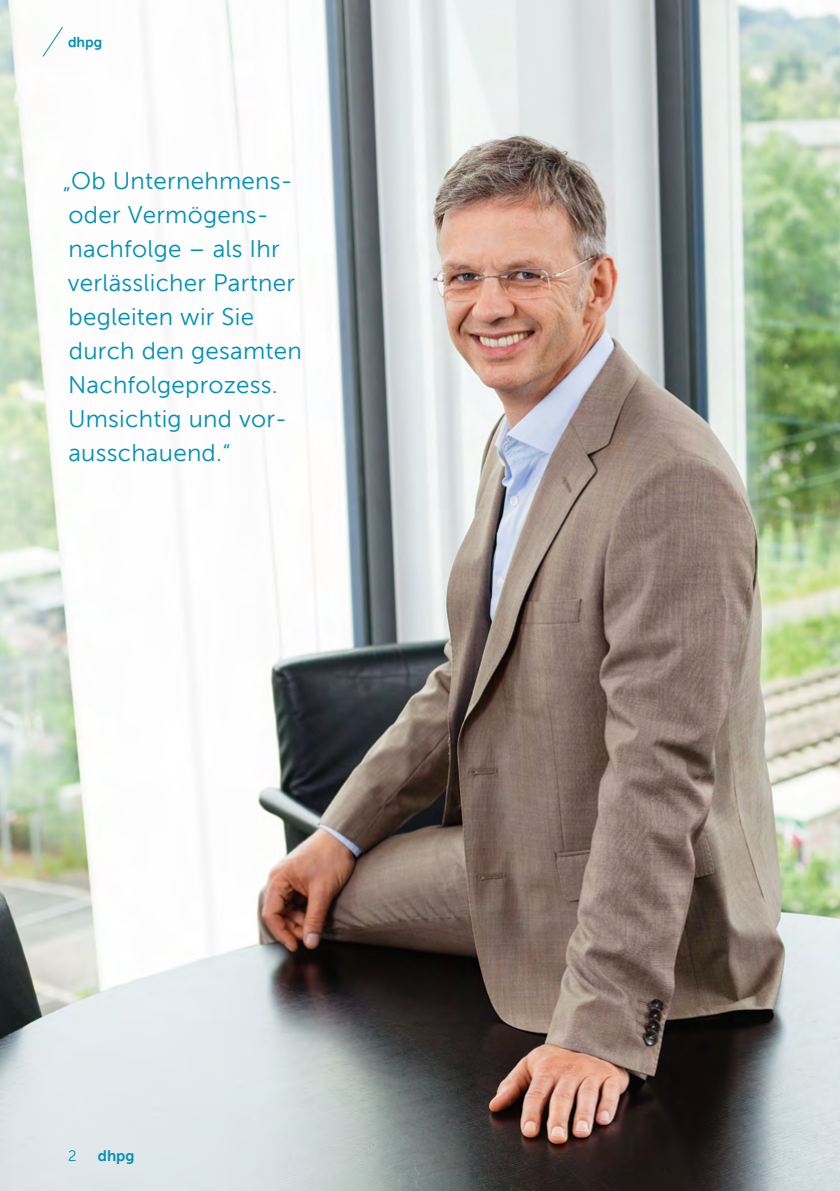
<style>
.page{position:relative;width:840px;height:1191px;background:#fff}
.page>*{position:absolute;margin:0;border:0;box-sizing:border-box;transform-origin:0 0}
.t1{font:700 24px/34px "Museofordhpg";letter-spacing:.01em;color:#0091b3}
.t2{font:800 15px "Museofordhpg";color:#0091b3}
.t3{font:700 15px "Museofordhpg";color:#0091b3}
.t4{font:800 14px "Museofordhpg";color:#0091b3}
</style>
<div class="page">
<img style="left:0;top:0;width:839px;height:1191px">
<div style="left:46px;top:152px;width:273px;height:329px;background:#fff"></div>
<svg style="left:42px;top:26px;width:22px;height:32px"></svg>
<p class="t4" style="left:68px;top:35px;width:36px">dhpg</p>
<p class="t1" style="left:63px;top:164px;width:241px">„Ob Unternehmens&shy;oder Vermögens&shy;nachfolge – als Ihr verlässlicher Partner begleiten wir Sie durch den gesamten<br>Nachfolgeprozess.<br>Umsichtig und vor&shy;ausschauend.“</p>
<p class="t3" style="left:68px;top:1147px;width:10px">2</p>
<p class="t2" style="left:98px;top:1147px;width:38px">dhpg</p>
</div>
